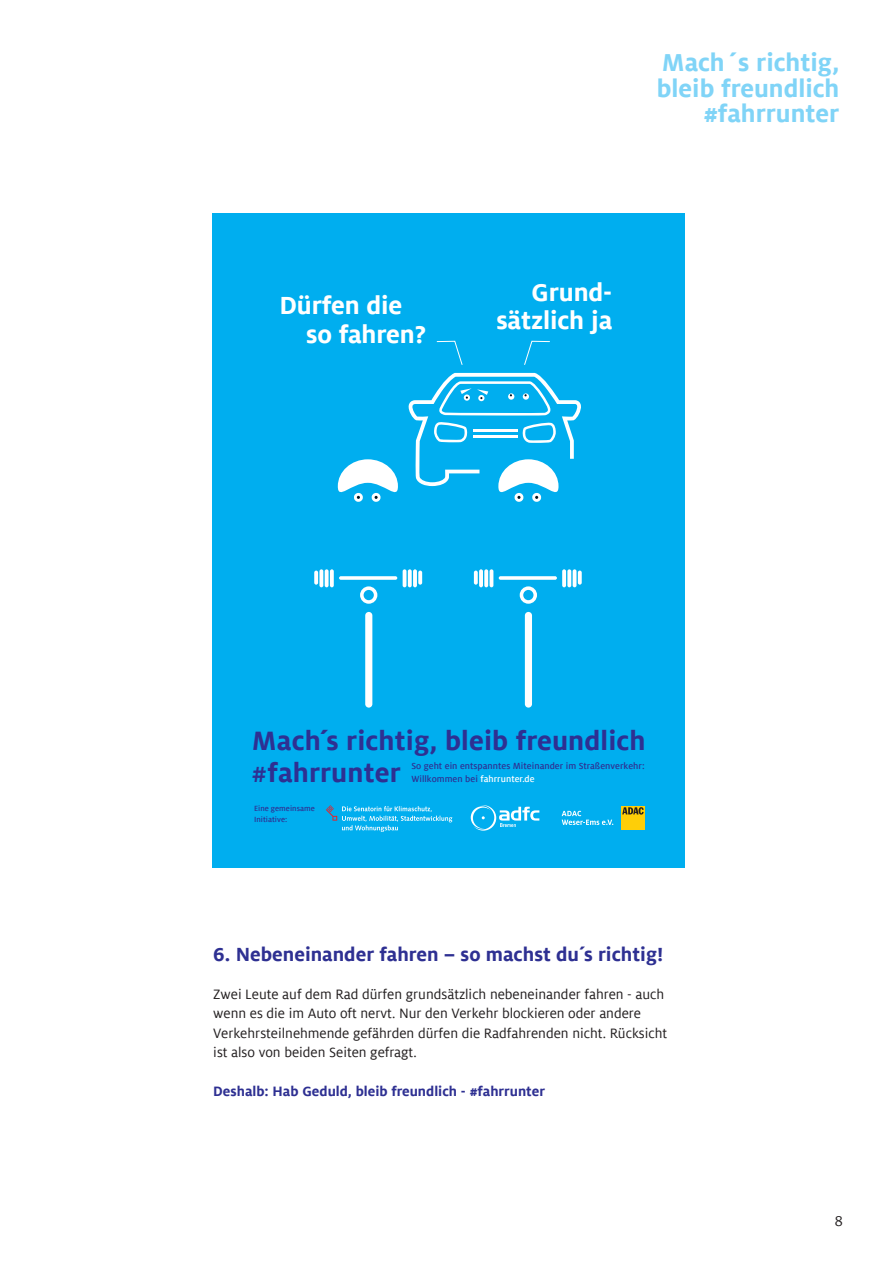
<style>
.page{position:relative;width:893px;height:1263px;background:#fff}
.page>*{position:absolute;margin:0;border:0;box-sizing:border-box;transform-origin:0 0}
.t1{font:700 29.4px/32px "Milo ADAC";letter-spacing:.005em;color:#2e3092}
.t2{font:700 27.3px/28.2px "Milo ADAC";letter-spacing:-.005em;color:#fff;text-align:right}
.t3{font:700 27px/25.5px "Milo ADAC";color:#80d4f7;text-align:right}
.t4{font:700 21px "Milo ADAC";color:#2e3092}
.t5{font:15px/19.5px "Milo ADAC";color:#231f20}
.t6{font:700 15px "Milo ADAC";color:#2e3092}
.t7{font:15px "Meta Plus";color:#231f20}
.t8{font:500 9.9px/12.3px "Milo ADAC";letter-spacing:.005em;color:#2e3092}
.t9{font:500 8.25px/10.6px "Milo ADAC";letter-spacing:.005em;color:#2e3092}
.s1{font-weight:500}
.s2{color:#fff}
</style>
<div class="page">
<div style="left:213px;top:213px;width:472px;height:654px;background:#00aeef"></div>
<div style="left:621px;top:806px;width:23px;height:24px;background:#fece08"></div>
<svg style="left:622px;top:807px;width:22px;height:7px"></svg>
<svg style="left:562px;top:811px;width:51px;height:14px"></svg>
<svg style="left:471px;top:805px;width:68px;height:26px"></svg>
<svg style="left:326px;top:805px;width:126px;height:27px"></svg>
<svg style="left:436px;top:340px;width:27px;height:25px"></svg>
<svg style="left:418px;top:571px;width:4px;height:14px"></svg>
<hr style="left:413px;top:569px;width:4px;height:18px;background:#fff;border-radius:2px">
<svg style="left:474px;top:571px;width:4px;height:14px"></svg>
<svg style="left:479px;top:569px;width:4px;height:18px"></svg>
<hr style="left:573px;top:569px;width:3px;height:18px;background:#fff;border-radius:2px">
<svg style="left:567px;top:569px;width:4px;height:18px"></svg>
<svg style="left:562px;top:569px;width:4px;height:18px"></svg>
<svg style="left:520px;top:586px;width:17px;height:18px"></svg>
<svg style="left:484px;top:569px;width:4px;height:18px"></svg>
<hr style="left:490px;top:569px;width:3px;height:18px;background:#fff;border-radius:2px">
<svg style="left:499px;top:576px;width:58px;height:4px"></svg>
<div style="left:525px;top:612px;width:7px;height:96px;background:#fff;border-radius:4px"></div>
<svg style="left:578px;top:571px;width:4px;height:14px"></svg>
<svg style="left:408px;top:569px;width:4px;height:18px"></svg>
<hr style="left:403px;top:569px;width:3px;height:18px;background:#fff;border-radius:2px">
<svg style="left:360px;top:586px;width:17px;height:18px"></svg>
<svg style="left:314px;top:571px;width:4px;height:14px"></svg>
<svg style="left:319px;top:569px;width:4px;height:18px"></svg>
<svg style="left:325px;top:569px;width:4px;height:18px"></svg>
<svg style="left:330px;top:569px;width:4px;height:18px"></svg>
<svg style="left:339px;top:576px;width:58px;height:4px"></svg>
<div style="left:365px;top:612px;width:7px;height:96px;background:#fff;border-radius:4px"></div>
<svg style="left:338px;top:459px;width:60px;height:43px"></svg>
<svg style="left:524px;top:340px;width:26px;height:25px"></svg>
<svg style="left:408px;top:373px;width:173px;height:129px"></svg>
<h2 class="t2" style="left:306px;top:292px;width:121px;text-align:left;text-indent:-27px">Dürfen die so fahren?</h2>
<h3 class="t3" style="left:657px;top:50px;width:184px">Mach´s richtig, bleib freundlich #fahrrunter</h3>
<h2 class="t2" style="left:496px;top:278px;width:117px">Grund&shy;sätzlich ja</h2>
<h1 class="t1" style="left:252px;top:725px;width:395px">Mach´s richtig, bleib freundlich <span class="s1">#</span>fahrrunter</h1>
<p class="t8" style="left:411px;top:760px;width:235px">So geht ein entspanntes Miteinander im Straßenverkehr:<br>Willkommen bei <span class="s2">fahrrunter.de</span></p>
<p class="t9" style="left:254px;top:803px;width:62px">Eine gemeinsame<br>Initiative:</p>
<h3 class="t4" style="left:213px;top:943px;width:451px">6. Nebeneinander fahren – so machst du´s richtig!</h3>
<p class="t5" style="left:213px;top:984px;width:455px">Zwei Leute auf dem Rad dürfen grundsätzlich nebeneinander fahren - auch wenn es die im Auto oft nervt. Nur den Verkehr blockieren oder andere Verkehrsteilnehmende gefährden dürfen die Radfahrenden nicht. Rücksicht ist also von beiden Seiten gefragt.</p>
<p class="t6" style="left:213px;top:1083px;width:333px">Deshalb: Hab Geduld, bleib freundlich - #fahrrunter</p>
<p class="t7" style="left:835px;top:1212px;width:10px">8</p>
</div>
